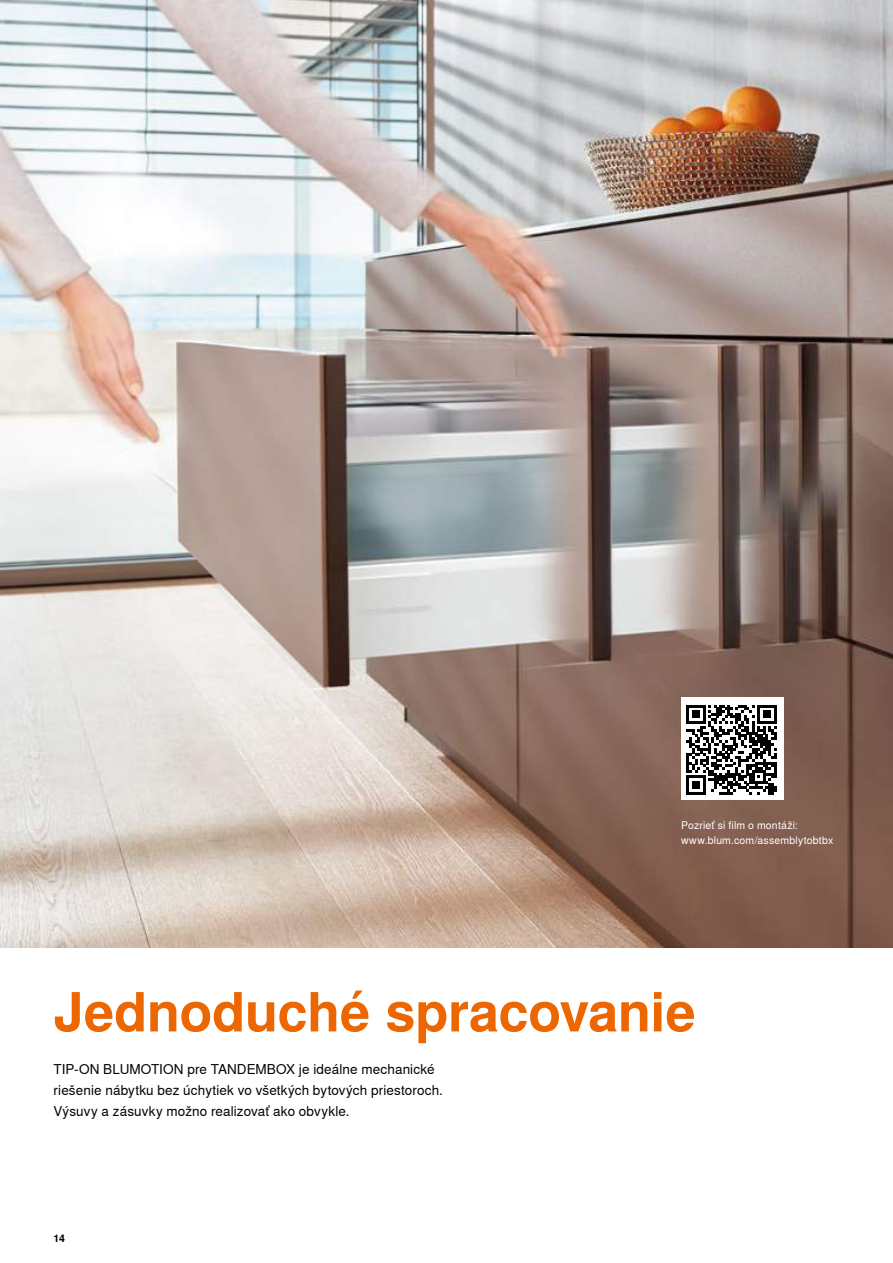
<style>
.page{position:relative;width:893px;height:1263px;background:#fff}
.page>*{position:absolute;margin:0;border:0;box-sizing:border-box;transform-origin:0 0}
.t1{font:700 54px "Nimbus Sans Global";letter-spacing:-.005em;color:#ec6602}
.t2{font:13.5px/21px "Nimbus Sans Global";letter-spacing:.01em;color:#000}
.t3{font:10.5px/15px "Nimbus Sans Global";letter-spacing:.02em;color:#fff}
.t4{font:700 10.5px "Nimbus Sans Global";color:#000}
</style>
<div class="page">
<img style="left:0;top:0;width:893px;height:947px">
<div style="left:681px;top:698px;width:102px;height:102px;background:#fff"></div>
<svg style="left:687px;top:705px;width:89px;height:89px"></svg>
<p class="t3" style="left:681px;top:817px;width:154px">Pozrieť si film o montáži: www.blum.com/assemblytobtbx</p>
<h1 class="t1" style="left:54px;top:981px;width:644px">Jednoduché spracovanie</h1>
<p class="t2" style="left:54px;top:1058px;width:391px">TIP-ON BLUMOTION pre TANDEMBOX je ideálne mechanické riešenie nábytku bez úchytiek vo všetkých bytových priestoroch.<br>Výsuvy a zásuvky možno realizovať ako obvykle.</p>
<p class="t4" style="left:54px;top:1232px;width:13px">14</p>
</div>
